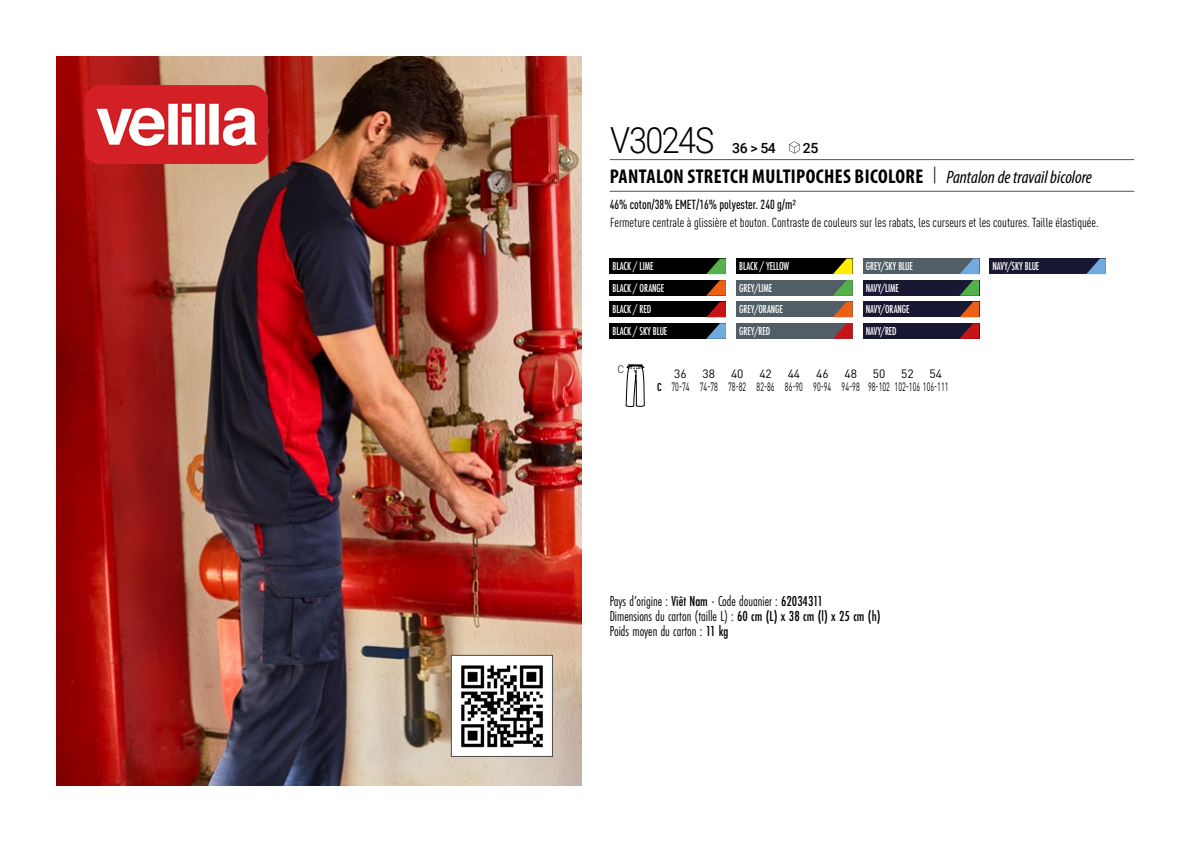
<style>
.page{position:relative;width:1191px;height:842px;background:#fff}
.page>*{position:absolute;margin:0;border:0;box-sizing:border-box;transform-origin:0 0}
.t1{font:300 36px "Roboto";letter-spacing:-.05em;color:#000;scale:.9 1}
.t2{font:700 condensed 20px "Myriad Pro";letter-spacing:.02em;color:#000}
.t3{font:15px "Futura PT Cond";color:#000;scale:.95 1}
.t4{font:500 14px "Roboto";color:#000}
.t5{font:condensed 13px "DIN Pro";color:#000}
.grammage_2020{font:500 condensed 13px "DIN Pro";color:#000;scale:.95 1}
.Coloris_nuancier_blanc{font:500 12px "Futura PT Cond";letter-spacing:-.01em;color:#fff;scale:.9 1}
._88_tailles_tab_maigre_2016{font:12px/13.6px "DIN Pro";color:#000}
.t6{font:300 10.8px "DIN";color:#000}
.s1{font-family:"Roboto Condensed";font-weight:300;font-stretch:normal}
.s2{font-family:"Myriad Variable Concept";font-weight:400;font-style:italic;font-stretch:normal;font-size:18px}
.s3{font-weight:700;font-stretch:condensed;font-size:11.2px}
.s4{font-weight:500}
</style>
<div class="page">
<img style="left:57px;top:57px;width:524px;height:728px">
<img style="left:85px;top:85px;width:183px;height:79px">
<div style="left:609px;top:259px;width:117px;height:15px;background:#000"></div>
<svg style="left:706px;top:259px;width:20px;height:15px"></svg>
<div style="left:609px;top:280px;width:117px;height:16px;background:#000"></div>
<svg style="left:706px;top:280px;width:20px;height:16px"></svg>
<div style="left:609px;top:302px;width:117px;height:15px;background:#000"></div>
<svg style="left:706px;top:302px;width:20px;height:15px"></svg>
<div style="left:609px;top:323px;width:117px;height:16px;background:#000"></div>
<svg style="left:706px;top:323px;width:20px;height:16px"></svg>
<div style="left:736px;top:259px;width:116px;height:15px;background:#000"></div>
<svg style="left:833px;top:259px;width:19px;height:15px"></svg>
<div style="left:736px;top:280px;width:116px;height:16px;background:#515e66"></div>
<svg style="left:833px;top:280px;width:19px;height:16px"></svg>
<div style="left:736px;top:302px;width:116px;height:15px;background:#515e66"></div>
<svg style="left:833px;top:302px;width:19px;height:15px"></svg>
<div style="left:736px;top:323px;width:116px;height:16px;background:#515e66"></div>
<svg style="left:833px;top:323px;width:19px;height:16px"></svg>
<div style="left:863px;top:259px;width:116px;height:15px;background:#515e66"></div>
<svg style="left:960px;top:259px;width:19px;height:15px"></svg>
<div style="left:863px;top:280px;width:116px;height:16px;background:#191833"></div>
<svg style="left:959px;top:280px;width:20px;height:16px"></svg>
<div style="left:863px;top:302px;width:116px;height:15px;background:#191833"></div>
<svg style="left:960px;top:302px;width:19px;height:15px"></svg>
<div style="left:863px;top:323px;width:116px;height:16px;background:#191833"></div>
<svg style="left:959px;top:323px;width:20px;height:16px"></svg>
<div style="left:989px;top:259px;width:116px;height:15px;background:#191833"></div>
<svg style="left:1086px;top:259px;width:19px;height:15px"></svg>
<svg style="left:626px;top:365px;width:18px;height:42px"></svg>
<hr style="left:609px;top:159px;width:525px;height:1px;background:#575756">
<hr style="left:609px;top:191px;width:525px;height:1px;background:#575756">
<svg style="left:789px;top:141px;width:10px;height:13px"></svg>
<img style="left:453px;top:657px;width:98px;height:98px">
<div style="left:451px;top:655px;width:102px;height:102px;border:1px solid #4a4a49"></div>
<p class="t1" style="left:610px;top:115px;width:117px">V3024S</p>
<p class="t4" style="left:732px;top:138px;width:45px">36 &gt; 54</p>
<p class="t4" style="left:802px;top:138px;width:17px">25</p>
<p class="t2" style="left:610px;top:163px;width:483px">PANTALON STRETCH MULTIPOCHES BICOLORE <span class="s1">|</span> <span class="s2">Pantalon de travail bicolore</span></p>
<p class="grammage_2020" style="left:609px;top:194px;width:198px">46% coton/38% EMET/16% polyester. 240 g/m2</p>
<p class="t5" style="left:610px;top:213px;width:490px">Fermeture centrale à glissière et bouton. Contraste de couleurs sur les rabats, les curseurs et les coutures. Taille élastiquée.</p>
<p class="Coloris_nuancier_blanc" style="left:612px;top:259px;width:47px">BLACK / LIME</p>
<p class="Coloris_nuancier_blanc" style="left:612px;top:281px;width:59px">BLACK / ORANGE</p>
<p class="Coloris_nuancier_blanc" style="left:612px;top:302px;width:45px">BLACK / RED</p>
<p class="Coloris_nuancier_blanc" style="left:612px;top:324px;width:62px">BLACK / SKY BLUE</p>
<p class="Coloris_nuancier_blanc" style="left:739px;top:259px;width:57px">BLACK / YELLOW</p>
<p class="Coloris_nuancier_blanc" style="left:739px;top:281px;width:38px">GREY/LIME</p>
<p class="Coloris_nuancier_blanc" style="left:739px;top:302px;width:50px">GREY/ORANGE</p>
<p class="Coloris_nuancier_blanc" style="left:739px;top:324px;width:36px">GREY/RED</p>
<p class="Coloris_nuancier_blanc" style="left:866px;top:259px;width:54px">GREY/SKY BLUE</p>
<p class="Coloris_nuancier_blanc" style="left:866px;top:281px;width:38px">NAVY/LIME</p>
<p class="Coloris_nuancier_blanc" style="left:866px;top:302px;width:50px">NAVY/ORANGE</p>
<p class="Coloris_nuancier_blanc" style="left:866px;top:324px;width:36px">NAVY/RED</p>
<p class="t6" style="left:617px;top:362px;width:8px">C</p>
<p class="_88_tailles_tab_maigre_2016" style="left:674px;top:365px;width:14px">36</p>
<p class="_88_tailles_tab_maigre_2016" style="left:702px;top:365px;width:14px">38</p>
<p class="_88_tailles_tab_maigre_2016" style="left:731px;top:365px;width:14px">40</p>
<p class="_88_tailles_tab_maigre_2016" style="left:759px;top:365px;width:14px">42</p>
<p class="_88_tailles_tab_maigre_2016" style="left:787px;top:365px;width:14px">44</p>
<p class="_88_tailles_tab_maigre_2016" style="left:816px;top:365px;width:14px">46</p>
<p class="_88_tailles_tab_maigre_2016" style="left:844px;top:365px;width:14px">48</p>
<p class="_88_tailles_tab_maigre_2016" style="left:872px;top:365px;width:14px">50</p>
<p class="_88_tailles_tab_maigre_2016" style="left:901px;top:365px;width:14px">52</p>
<p class="_88_tailles_tab_maigre_2016" style="left:657px;top:365px;width:293px;text-indent:272px">54<br><span class="s3">C</span> 70-74 74-78 78-82 82-86 86-90 90-94 94-98 98-102 102-106 106-111</p>
<p class="Coloris_nuancier_blanc" style="left:992px;top:259px;width:54px">NAVY/SKY BLUE</p>
<p class="t3" style="left:609px;top:592px;width:226px">Pays d’origine : <span class="s4">Viêt Nam</span> - Code douanier : <span class="s4">62034311</span></p>
<p class="t3" style="left:609px;top:607px;width:287px">Dimensions du carton (taille L) : <span class="s4">60 cm (L) x 38 cm (l) x 25 cm (h)</span></p>
<p class="t3" style="left:609px;top:622px;width:127px">Poids moyen du carton : <span class="s4">11 kg</span></p>
</div>
